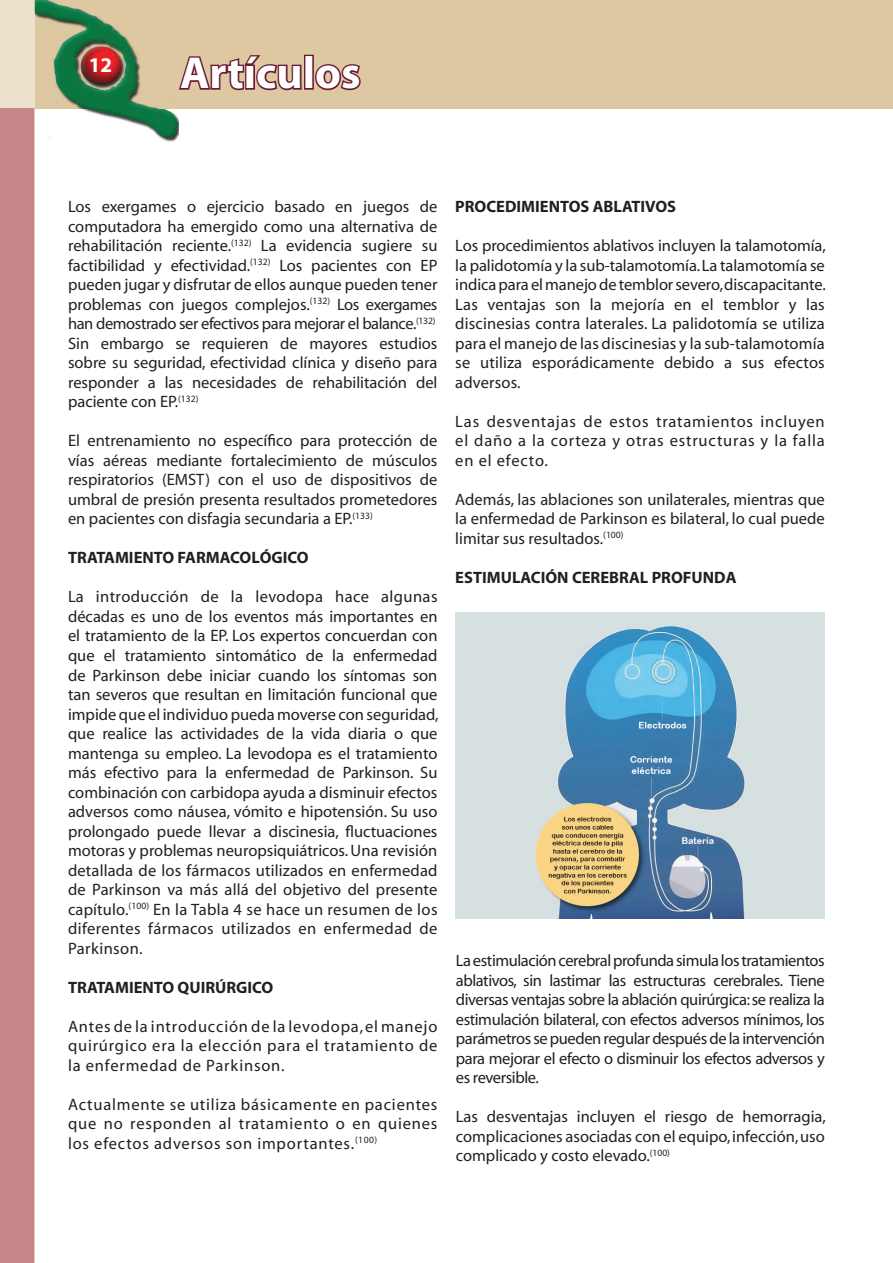
<style>
.page{position:relative;width:893px;height:1263px;background:#fff}
.page>*{position:absolute;margin:0;border:0;box-sizing:border-box;transform-origin:0 0}
.t1{font:700 45px "Myriad";color:#fff}
.t2{font:700 21px "Myriad";color:#fff}
.t3{font:16.5px/19.5px "Myriad";color:#231f20;text-align:justify}
.t4{font:700 16.5px "Myriad";color:#231f20}
</style>
<div class="page">
<div style="left:0;top:0;width:893px;height:108px;background:#ddc8a2"></div>
<img style="left:34px;top:0;width:145px;height:144px">
<svg style="left:177px;top:53px;width:125px;height:39px"></svg>
<div style="left:304px;top:55px;width:10px;height:35px;border:3px solid #691831"></div>
<svg style="left:315px;top:64px;width:46px;height:27px"></svg>
<div style="left:0;top:0;width:34px;height:108px;background:#ece1cb"></div>
<div style="left:0;top:108px;width:34px;height:1155px;background:#c68687"></div>
<img style="left:456px;top:612px;width:369px;height:306px">
<p class="t2" style="left:89px;top:55px;width:25px">12</p>
<h1 class="t1" style="left:180px;top:50px;width:182px">Artículos</h1>
<p class="t3" style="left:68px;top:198px;width:371px;text-align:left">Los exergames o ejercicio basado en juegos de computadora ha emergido como una alternativa de rehabilitación reciente.<sup>(132)</sup> La evidencia sugiere su factibilidad y efectividad.<sup>(132)</sup> Los pacientes con EP pueden jugar y disfrutar de ellos aunque pueden tener problemas con juegos complejos.<sup>(132)</sup> Los exergames han demostrado ser efectivos para mejorar el balance.<sup>(132)<br></sup>Sin embargo se requieren de mayores estudios sobre su seguridad, efectividad clínica y diseño para responder a las necesidades de rehabilitación del paciente con EP.<sup>(132)</sup></p>
<p class="t3" style="left:68px;top:432px;width:371px">El entrenamiento no específico para protección de vías aéreas mediante fortalecimiento de músculos respiratorios (EMST) con el uso de dispositivos de umbral de presión presenta resultados prometedores en pacientes con disfagia secundaria a EP.<sup>(133)</sup></p>
<p class="t4" style="left:68px;top:549px;width:242px">TRATAMIENTO FARMACOLÓGICO</p>
<p class="t3" style="left:68px;top:588px;width:372px">La introducción de la levodopa hace algunas décadas es uno de los eventos más importantes en el tratamiento de la EP. Los expertos concuerdan con que el tratamiento sintomático de la enfermedad de Parkinson debe iniciar cuando los síntomas son tan severos que resultan en limitación funcional que impide que el individuo pueda moverse con seguridad, que realice las actividades de la vida diaria o que mantenga su empleo. La levodopa es el tratamiento más efectivo para la enfermedad de Parkinson. Su combinación con carbidopa ayuda a disminuir efectos adversos como náusea, vómito e hipotensión. Su uso prolongado puede llevar a discinesia, fluctuaciones motoras y problemas neuropsiquiátricos. Una revisión detallada de los fármacos utilizados en enfermedad de Parkinson va más allá del objetivo del presente capítulo.<sup>(100)</sup> En la Tabla 4 se hace un resumen de los diferentes fármacos utilizados en enfermedad de Parkinson.</p>
<p class="t4" style="left:68px;top:978px;width:207px">TRATAMIENTO QUIRÚRGICO</p>
<p class="t3" style="left:68px;top:1017px;width:371px">Antes de la introducción de la levodopa, el manejo quirúrgico era la elección para el tratamiento de la enfermedad de Parkinson.</p>
<p class="t3" style="left:68px;top:1095px;width:371px">Actualmente se utiliza básicamente en pacientes que no responden al tratamiento o en quienes los efectos adversos son importantes.<sup>(100)</sup></p>
<p class="t4" style="left:455px;top:198px;width:222px">PROCEDIMIENTOS ABLATIVOS</p>
<p class="t3" style="left:455px;top:236px;width:372px">Los procedimientos ablativos incluyen la talamotomía, la palidotomía y la sub-talamotomía. La talamotomía se indica para el manejo de temblor severo, discapacitante.<br>Las ventajas son la mejoría en el temblor y las discinesias contra laterales. La palidotomía se utiliza para el manejo de las discinesias y la sub-talamotomía se utiliza esporádicamente debido a sus efectos adversos.</p>
<p class="t3" style="left:455px;top:412px;width:371px">Las desventajas de estos tratamientos incluyen el daño a la corteza y otras estructuras y la falla en el efecto.</p>
<p class="t3" style="left:455px;top:490px;width:371px">Además, las ablaciones son unilaterales, mientras que la enfermedad de Parkinson es bilateral, lo cual puede limitar sus resultados.<sup>(100)</sup></p>
<p class="t4" style="left:455px;top:568px;width:283px">ESTIMULACIÓN CEREBRAL PROFUNDA</p>
<p class="t3" style="left:456px;top:952px;width:370px">La estimulación cerebral profunda simula los tratamientos ablativos, sin lastimar las estructuras cerebrales. Tiene diversas ventajas sobre la ablación quirúrgica: se realiza la estimulación bilateral, con efectos adversos mínimos, los parámetros se pueden regular después de la intervención para mejorar el efecto o disminuir los efectos adversos y es reversible.</p>
<p class="t3" style="left:456px;top:1108px;width:372px">Las desventajas incluyen el riesgo de hemorragia, complicaciones asociadas con el equipo, infección, uso complicado y costo elevado.<sup>(100)</sup></p>
</div>
